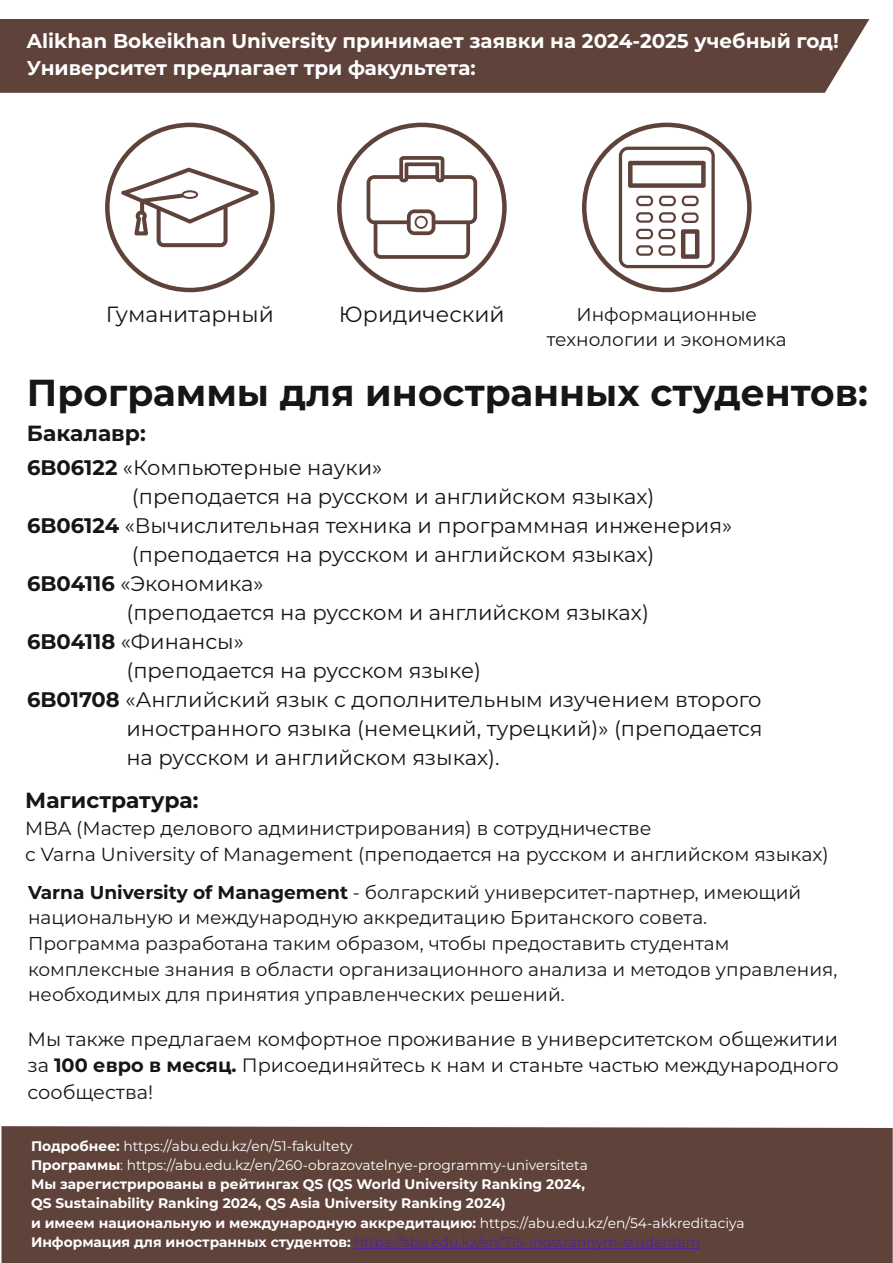
<style>
.page{position:relative;width:893px;height:1263px;background:#fff}
.page>*{position:absolute;margin:0;border:0;box-sizing:border-box;transform-origin:0 0}
.t1{font:700 37.5px "Montserrat";color:#151616}
.t2{font:22.05px "Montserrat";color:#151616}
.t3{font:700 21.9px "Montserrat";color:#151616}
.t4{font:21px "Montserrat";color:#151616}
.t5{font:700 19.95px/27.6px "Montserrat";color:#fff}
.t6{font:19.35px/26.5px "Montserrat";color:#151616;text-align:justify}
.t7{font:18.9px/26.1px "Montserrat";color:#151616}
.t8{font:18.6px/25.7px "Montserrat";color:#151616}
.t9{font:700 13.8px/19px "Montserrat";color:#fff}
.s1{font-weight:700}
.s2{font-weight:400}
.s3{font-weight:400;color:#51239d}
</style>
<div class="page">
<div style="left:0;top:19px;width:869px;height:74px;background:#5f433a"></div>
<div style="left:1px;top:1126px;width:892px;height:137px;background:#5f433a"></div>
<hr style="left:354px;top:1248px;width:346px;height:1px;background:#51239d">
<svg style="left:105px;top:123px;width:170px;height:169px"></svg>
<svg style="left:121px;top:168px;width:138px;height:79px"></svg>
<svg style="left:337px;top:123px;width:170px;height:169px"></svg>
<svg style="left:582px;top:123px;width:170px;height:169px"></svg>
<svg style="left:367px;top:156px;width:110px;height:103px"></svg>
<svg style="left:619px;top:147px;width:96px;height:121px"></svg>
<h3 class="t5" style="left:27px;top:27px;width:814px">Alikhan Bokeikhan University принимает заявки на 2024-2025 учебный год!<br>Университет предлагает три факультета:</h3>
<h2 class="t2" style="left:106px;top:301px;width:169px">Гуманитарный</h2>
<h2 class="t2" style="left:339px;top:301px;width:167px">Юридический</h2>
<h3 class="t8" style="left:547px;top:301px;width:241px;text-align:center">Информационные технологии и экономика</h3>
<h1 class="t1" style="left:27px;top:370px;width:842px">Программы для иностранных студентов:</h1>
<h3 class="t3" style="left:27px;top:419px;width:120px">Бакалавр:</h3>
<h3 class="t4" style="left:27px;top:454px;width:357px"><span class="s1">6B06122</span> «Компьютерные науки»</h3>
<h3 class="t4" style="left:132px;top:483px;width:524px">(преподается на русском и английском языках)</h3>
<h3 class="t4" style="left:27px;top:512px;width:707px"><span class="s1">6B06124</span> «Вычислительная техника и программная инженерия»</h3>
<h3 class="t4" style="left:132px;top:542px;width:524px">(преподается на русском и английском языках)</h3>
<h3 class="t4" style="left:27px;top:571px;width:238px"><span class="s1">6B04116</span> «Экономика»</h3>
<h3 class="t4" style="left:126px;top:600px;width:524px">(преподается на русском и английском языках)</h3>
<h3 class="t4" style="left:27px;top:629px;width:218px"><span class="s1">6B04118</span> «Финансы»</h3>
<h3 class="t4" style="left:126px;top:658px;width:356px">(преподается на русском языке)</h3>
<h3 class="t4" style="left:27px;top:687px;width:736px"><span class="s1">6B01708</span> «Английский язык с дополнительным изучением второго</h3>
<h3 class="t4" style="left:126px;top:716px;width:638px">иностранного языка (немецкий, турецкий)» (преподается</h3>
<h3 class="t4" style="left:126px;top:745px;width:375px">на русском и английском языках).</h3>
<h3 class="t3" style="left:25px;top:786px;width:175px">Магистратура:</h3>
<h3 class="t7" style="left:25px;top:815px;width:805px">MBA (Мастер делового администрирования) в сотрудничестве<br>с Varna University of Management (преподается на русском и английском языках)</h3>
<p class="t8" style="left:28px;top:879px;width:811px"><span class="s1">Varna University of Management</span> - болгарский университет-партнер, имеющий национальную и международную аккредитацию Британского совета.<br>Программа разработана таким образом, чтобы предоставить студентам комплексные знания в области организационного анализа и методов управления, необходимых для принятия управленческих решений.</p>
<h3 class="t6" style="left:27px;top:1025px;width:813px">Мы также предлагаем комфортное проживание в университетском общежитии за <span class="s1">100 евро в месяц.</span> Присоединяйтесь к нам и станьте частью международного сообщества!</h3>
<p class="t9" style="left:31px;top:1137px;width:715px">Подробнее: <span class="s2">https://abu.edu.kz/en/51-fakultety<br></span>Программы<span class="s2">: https://abu.edu.kz/en/260-obrazovatelnye-programmy-universiteta<br></span>Мы зарегистрированы в рейтингах QS (QS World University Ranking 2024,<br>QS Sustainability Ranking 2024, QS Asia University Ranking 2024)<br>и имеем национальную и международную аккредитацию: <span class="s2">https://abu.edu.kz/en/54-akkreditaciya </span>Информация для иностранных студентов: <span class="s3">https://abu.edu.kz/en/715-inostrannym-studentam</span></p>
</div>
